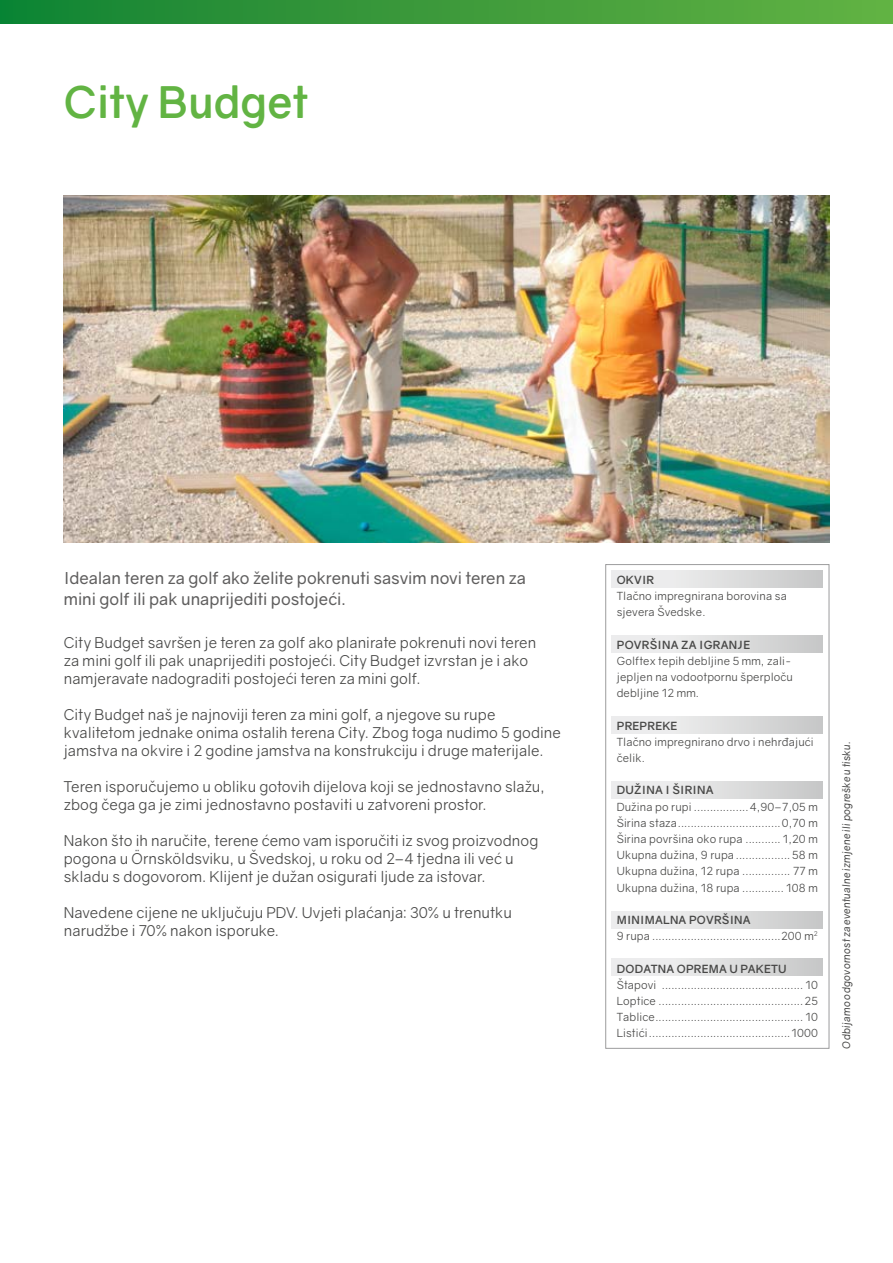
<style>
.page{position:relative;width:893px;height:1263px;background:#fff}
.page>*{position:absolute;margin:0;border:0;box-sizing:border-box;transform-origin:0 0}
.t1{font:700 43.5px "Gravity";color:#62b443}
.t2{font:16.5px/21px "Gravity";letter-spacing:-.005em;color:#5f5e5e}
.t3{font:15px/18px "Gravity";color:#484847}
.t4{font:11.25px/16.2px "Gravity";letter-spacing:.01em;color:#484847}
.t5{font:700 11.25px "Gravity";letter-spacing:.02em;color:#484847}
.t6{font:italic 10.5px "Gravity";letter-spacing:.01em;color:#484847}
.s1{font-weight:700}
</style>
<div class="page">
<div style="left:0;top:0;width:893px;height:23px;background:linear-gradient(to right,#118333,#65b243)"></div>
<img style="left:64px;top:196px;width:765px;height:346px">
<div style="left:605px;top:564px;width:224px;height:484px;background:#fff;border:1px solid #9c9c9d"></div>
<div style="left:612px;top:570px;width:211px;height:17px;background:linear-gradient(to right,#f4f4f5,#c9caca)"></div>
<div style="left:612px;top:636px;width:211px;height:17px;background:linear-gradient(to right,#f4f4f5,#c9caca)"></div>
<div style="left:612px;top:716px;width:211px;height:17px;background:linear-gradient(to right,#f4f4f5,#c9caca)"></div>
<div style="left:612px;top:782px;width:211px;height:17px;background:linear-gradient(to right,#f4f4f5,#c9caca)"></div>
<div style="left:612px;top:911px;width:211px;height:17px;background:linear-gradient(to right,#f4f4f5,#c9caca)"></div>
<div style="left:612px;top:959px;width:211px;height:17px;background:linear-gradient(to right,#f4f4f5,#c9caca)"></div>
<h1 class="t1" style="left:64px;top:75px;width:246px">City Budget</h1>
<p class="t2" style="left:64px;top:568px;width:464px">Idealan teren za golf ako želite pokrenuti sasvim novi teren za mini golf ili pak unaprijediti postojeći.</p>
<p class="t5" style="left:617px;top:573px;width:39px">OKVIR</p>
<p class="t4" style="left:617px;top:588px;width:172px">Tlačno impregnirana borovina sa sjevera Švedske.</p>
<p class="t5" style="left:617px;top:637px;width:135px">POVRŠINA ZA IGRANJE</p>
<p class="t4" style="left:617px;top:653px;width:178px">Golftex tepih debljine 5 mm, zali&shy;jepljen na vodootpornu šperploču debljine 12 mm.</p>
<p class="t5" style="left:617px;top:718px;width:62px">PREPREKE</p>
<p class="t4" style="left:617px;top:734px;width:198px">Tlačno impregnirano drvo i nehrđajući čelik.</p>
<p class="t5" style="left:617px;top:783px;width:98px">DUŽINA I ŠIRINA</p>
<p class="t4" style="left:617px;top:798px;width:203px;text-align:justify">Dužina po rupi .................4,90–7,05 m Širina staza................................0,70 m Širina površina oko rupa ........... 1,20 m Ukupna dužina, 9 rupa ................. 58 m Ukupna dužina, 12 rupa ............... 77 m Ukupna dužina, 18 rupa ............. 108 m</p>
<p class="t4" style="left:617px;top:912px;width:203px"><span class="s1">MINIMALNA POVRŠINA<br></span>9 rupa ........................................200 m<sup>2</sup></p>
<p class="t5" style="left:617px;top:961px;width:171px">DODATNA OPREMA U PAKETU</p>
<p class="t4" style="left:617px;top:977px;width:203px;text-align:justify">Štapovi ............................................ 10<br>Loptice .............................................25<br>Tablice.............................................. 10<br>Listići............................................1000</p>
<p class="t3" style="left:64px;top:634px;width:474px">City Budget savršen je teren za golf ako planirate pokrenuti novi teren za mini golf ili pak unaprijediti postojeći. City Budget izvrstan je i ako namjeravate nadograditi postojeći teren za mini golf.</p>
<p class="t3" style="left:64px;top:706px;width:499px">City Budget naš je najnoviji teren za mini golf, a njegove su rupe kvalitetom jednake onima ostalih terena City. Zbog toga nudimo 5 godine jamstva na okvire i 2 godine jamstva na konstrukciju i druge materijale.</p>
<p class="t3" style="left:64px;top:778px;width:483px">Teren isporučujemo u obliku gotovih dijelova koji se jednostavno slažu, zbog čega ga je zimi jednostavno postaviti u zatvoreni prostor.</p>
<p class="t3" style="left:64px;top:832px;width:476px">Nakon što ih naručite, terene ćemo vam isporučiti iz svog proizvodnog pogona u Örnsköldsviku, u Švedskoj, u roku od 2–4 tjedna ili već u skladu s dogovorom. Klijent je dužan osigurati ljude za istovar.</p>
<p class="t3" style="left:64px;top:904px;width:450px">Navedene cijene ne uključuju PDV. Uvjeti plaćanja: 30% u trenutku narudžbe i 70% nakon isporuke.</p>
<p class="t6" style="left:840px;top:1048px;width:309px;rotate:-90deg">Odbijamo odgovornost za eventualne izmjene ili pogreške u tisku.</p>
</div>
